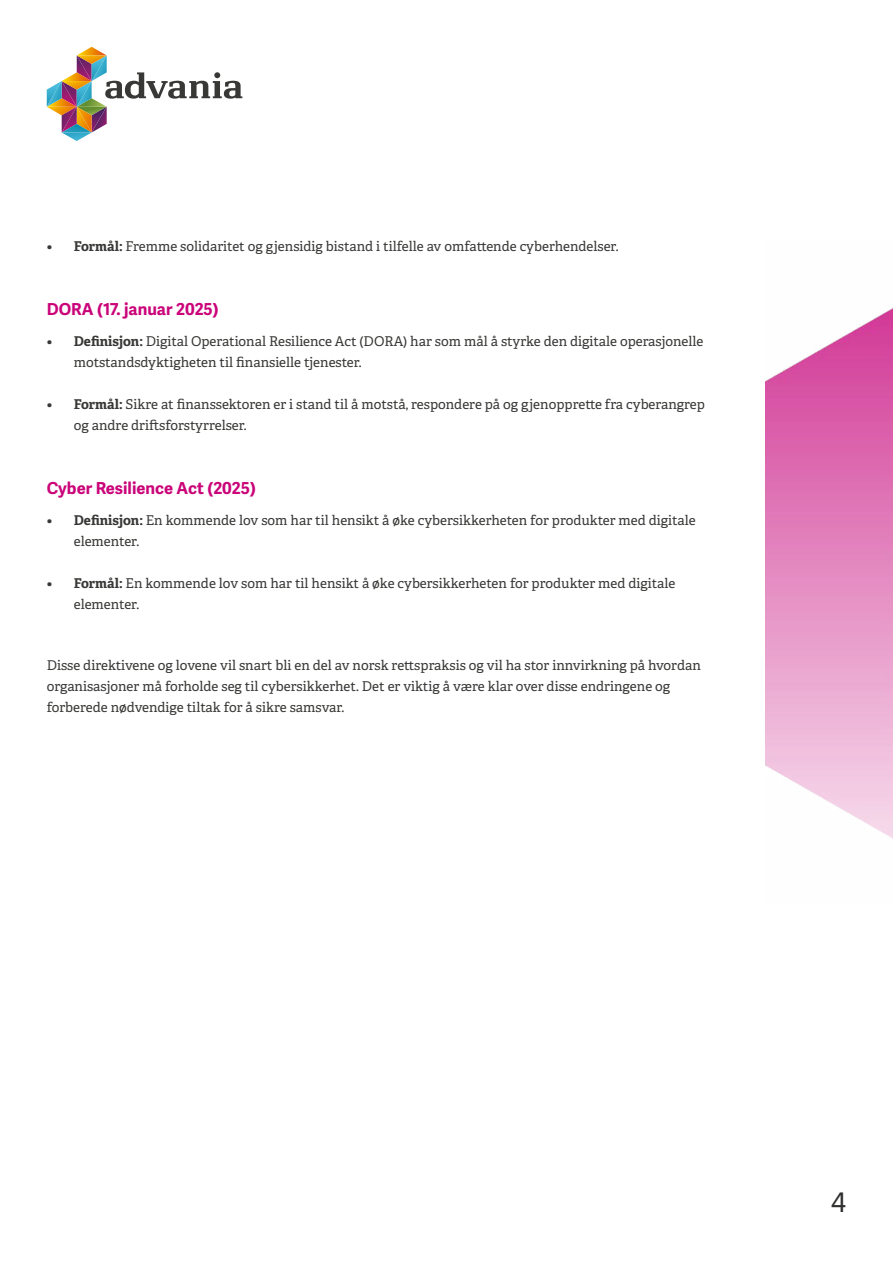
<style>
.page{position:relative;width:893px;height:1263px;background:#fff}
.page>*{position:absolute;margin:0;border:0;box-sizing:border-box;transform-origin:0 0}
.t1{font:27px "Adelle Sans";color:#30302f}
.t2{font:700 16.5px "Adelle Sans";color:#ca0379}
.t3{font:13.5px/21px "Adelle";color:#383836}
.s1{font-weight:700}
</style>
<div class="page">
<svg style="left:47px;top:47px;width:195px;height:94px"></svg>
<img style="left:766px;top:308px;width:127px;height:531px">
<p class="t3" style="left:47px;top:236px;width:573px"><span class="s1">• Formål:</span> Fremme solidaritet og gjensidig bistand i tilfelle av omfattende cyberhendelser.</p>
<p class="t2" style="left:47px;top:299px;width:174px">DORA (17. januar 2025)</p>
<p class="t3" style="left:74px;top:331px;width:631px;text-indent:-27px"><span class="s1">• Definisjon:</span> Digital Operational Resilience Act (DORA) har som mål å styrke den digitale operasjonelle motstandsdyktigheten til finansielle tjenester.</p>
<p class="t3" style="left:74px;top:394px;width:633px;text-indent:-27px"><span class="s1">• Formål:</span> Sikre at finanssektoren er i stand til å motstå, respondere på og gjenopprette fra cyberangrep og andre driftsforstyrrelser.</p>
<p class="t2" style="left:47px;top:478px;width:211px">Cyber Resilience Act (2025)</p>
<p class="t3" style="left:74px;top:510px;width:623px;text-indent:-27px"><span class="s1">• Definisjon:</span> En kommende lov som har til hensikt å øke cybersikkerheten for produkter med digitale elementer.</p>
<p class="t3" style="left:74px;top:573px;width:603px;text-indent:-27px"><span class="s1">• Formål:</span> En kommende lov som har til hensikt å øke cybersikkerheten for produkter med digitale elementer.</p>
<p class="t3" style="left:47px;top:655px;width:656px">Disse direktivene og lovene vil snart bli en del av norsk rettspraksis og vil ha stor innvirkning på hvordan organisasjoner må forholde seg til cybersikkerhet. Det er viktig å være klar over disse endringene og forberede nødvendige tiltak for å sikre samsvar.</p>
<h1 class="t1" style="left:831px;top:1187px;width:16px">4</h1>
</div>
